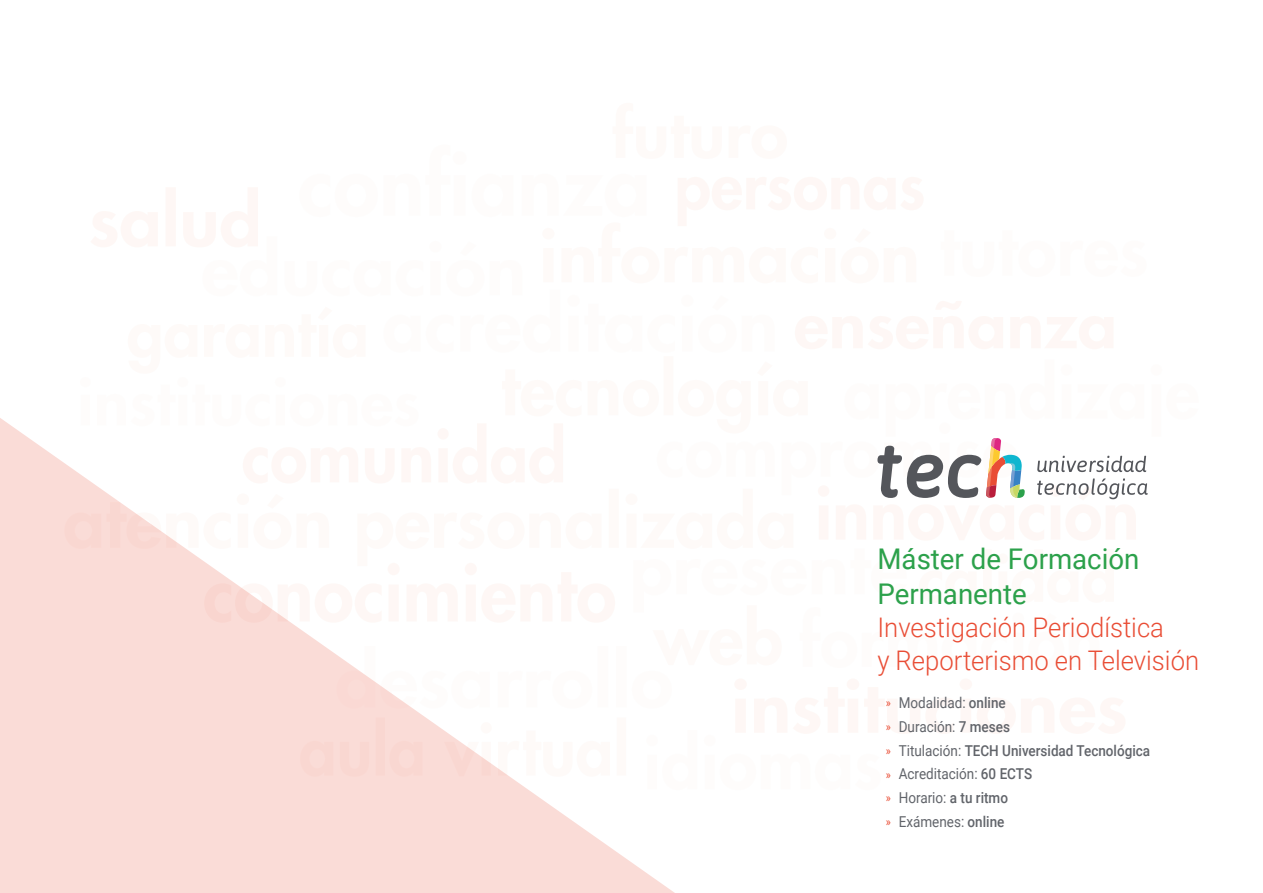
<style>
.page{position:relative;width:1263px;height:893px;background:#fff}
.page>*{position:absolute;margin:0;border:0;box-sizing:border-box;transform-origin:0 0}
.t1{font:28.5px/34.2px "Roboto";color:#2ca14b}
.t2{font:300 27px/33px "Roboto";color:#e94d35;scale:.95 1}
.t3{font:15px/23.7px "Roboto";color:#61646a;scale:.9 1}
.s1{font-size:12px;color:#e94d35}
.s2{font-weight:500}
</style>
<div class="page">
<svg style="left:0;top:418px;width:675px;height:475px;background:#fadfda"></svg>
<svg style="left:64px;top:418px;width:1084px;height:372px"></svg>
<h1 class="t1" style="left:877px;top:541px;width:263px">Máster de Formación<br>Permanente</h1>
<h2 class="t2" style="left:877px;top:610px;width:340px">Investigación Periodística<br>y Reporterismo en Televisión</h2>
<p class="t3" style="left:886px;top:690px;width:295px"><span class="s1">»</span> Modalidad: <span class="s2">online<br></span><span class="s1">»</span> Duración: <span class="s2">7 meses<br></span><span class="s1">»</span> Titulación: <span class="s2">TECH Universidad Tecnológica </span><span class="s1">»</span> Acreditación: <span class="s2">60 ECTS<br></span><span class="s1">»</span> Horario: <span class="s2">a tu ritmo<br></span><span class="s1">»</span> Exámenes: <span class="s2">online</span></p>
</div>
